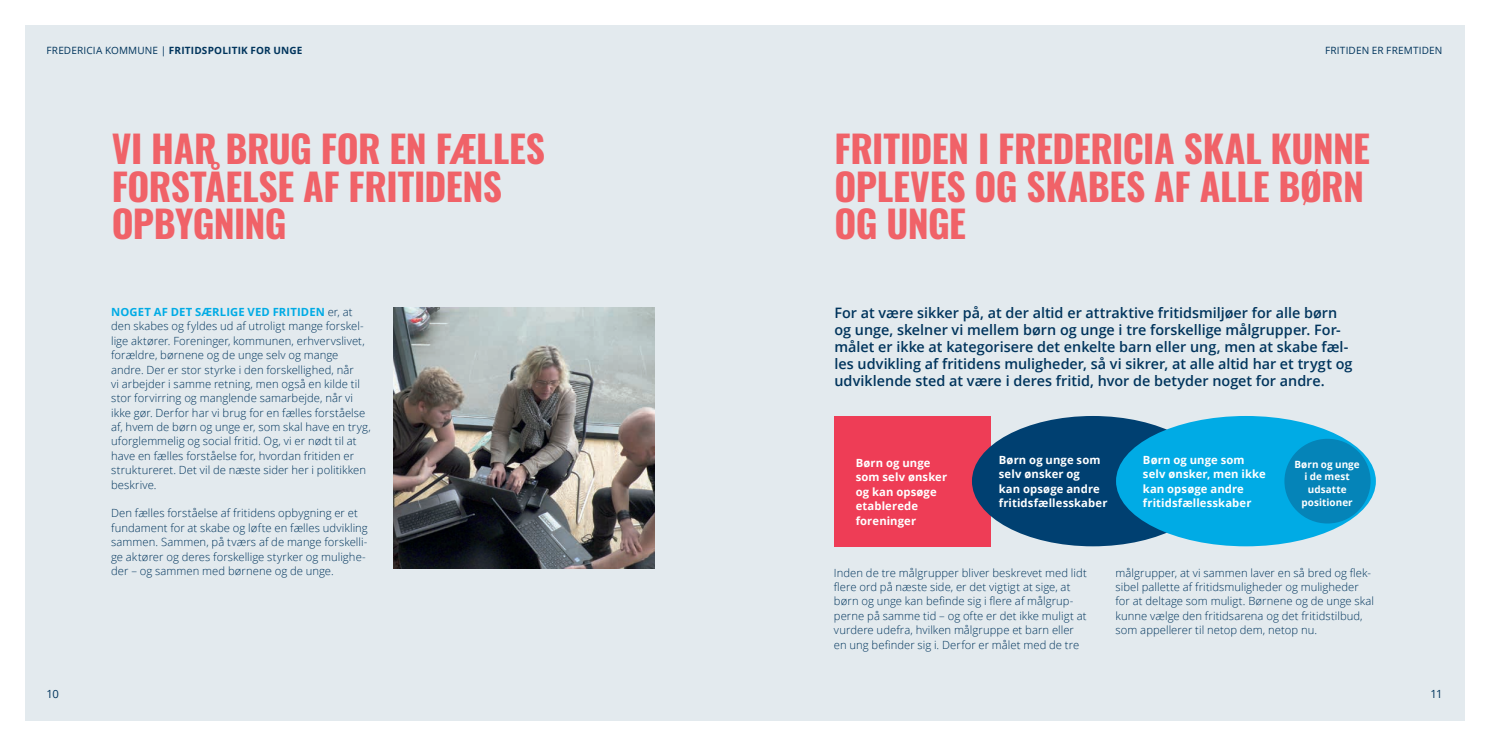
<style>
.page{position:relative;width:1489px;height:745px;background:#fff}
.page>*{position:absolute;margin:0;border:0;box-sizing:border-box;transform-origin:0 0}
.FK_rubrik{font:700 37.5px/37.5px "Oswald";letter-spacing:-.01em;color:#f06268}
.FK_underrubrik{font:600 14.38px/16.9px "Open Sans";color:#00345c}
.FK_brød{font:300 11.25px/14.4px "Open Sans";letter-spacing:.005em;color:#00345c}
.FK_bokstekst_negativ{font:700 11.25px/14.4px "Open Sans";letter-spacing:.01em;color:#fff}
.t1{font:11.25px "Open Sans";color:#00345c}
.t2{font:700 10px "Open Sans";letter-spacing:.02em;color:#00345c}
.t3{font:10px "Open Sans";letter-spacing:.02em;color:#00345c}
.FK_bokstekst_negativ-2{font:700 9.88px/12.8px "Open Sans";letter-spacing:.005em;color:#fff;text-align:center}
.s1{font-weight:400}
.s2{font-weight:700;color:#00abe5}
</style>
<div class="page">
<div style="left:25px;top:25px;width:1438px;height:694px;background:#e3eaee"></div>
<div style="left:834px;top:415px;width:156px;height:131px;background:#ee3d56"></div>
<div style="left:971px;top:415px;width:242px;height:131px;background:#004071;border-radius:50%"></div>
<div style="left:1115px;top:415px;width:260px;height:131px;background:#00abe5;border-radius:50%"></div>
<div style="left:1284px;top:438px;width:86px;height:85px;background:#0584b8;border-radius:50%"></div>
<img style="left:394px;top:307px;width:260px;height:260px">
<p class="t2" style="left:47px;top:43px;width:257px"><span class="s1">FREDERICIA KOMMUNE |</span> FRITIDSPOLITIK FOR UNGE</p>
<p class="t3" style="left:1324px;top:44px;width:119px">FRITIDEN ER FREMTIDEN</p>
<p class="FK_rubrik" style="left:112px;top:132px;width:435px">VI HAR BRUG FOR EN FÆLLES<br>FORSTÅELSE AF FRITIDENS<br>OPBYGNING</p>
<p class="FK_rubrik" style="left:834px;top:132px;width:537px">FRITIDEN I FREDERICIA SKAL KUNNE<br>OPLEVES OG SKABES AF ALLE BØRN<br>OG UNGE</p>
<p class="FK_brød" style="left:111px;top:304px;width:261px"><span class="s2">NOGET AF DET SÆRLIGE VED FRITIDEN</span> er, at den skabes og fyldes ud af utroligt mange forskel&shy;lige aktører. Foreninger, kommunen, erhvervslivet, forældre, børnene og de unge selv og mange andre. Der er stor styrke i den forskellighed, når<br>vi arbejder i samme retning, men også en kilde til stor forvirring og manglende samarbejde, når vi ikke gør. Derfor har vi brug for en fælles forståelse af, hvem de børn og unge er, som skal have en tryg, uforglemmelig og social fritid. Og, vi er nødt til at have en fælles forståelse for, hvordan fritiden er struktureret. Det vil de næste sider her i politikken beskrive.</p>
<p class="FK_brød" style="left:111px;top:505px;width:258px">Den fælles forståelse af fritidens opbygning er et fundament for at skabe og løfte en fælles udvikling sammen. Sammen, på tværs af de mange forskelli&shy;ge aktører og deres forskellige styrker og mulighe&shy;der – og sammen med børnene og de unge.</p>
<p class="FK_underrubrik" style="left:834px;top:304px;width:519px">For at være sikker på, at der altid er attraktive fritidsmiljøer for alle børn og unge, skelner vi mellem børn og unge i tre forskellige målgrupper. For&shy;målet er ikke at kategorisere det enkelte barn eller ung, men at skabe fæl&shy;les udvikling af fritidens muligheder, så vi sikrer, at alle altid har et trygt og udviklende sted at være i deres fritid, hvor de betyder noget for andre.</p>
<p class="FK_bokstekst_negativ" style="left:855px;top:455px;width:93px">Børn og unge som selv ønsker og kan opsøge etablerede foreninger</p>
<p class="FK_bokstekst_negativ" style="left:998px;top:452px;width:110px">Børn og unge som selv ønsker og<br>kan opsøge andre fritidsfællesskaber</p>
<p class="FK_bokstekst_negativ" style="left:1142px;top:452px;width:124px">Børn og unge som selv ønsker, men ikke kan opsøge andre fritidsfællesskaber</p>
<p class="FK_bokstekst_negativ-2" style="left:1294px;top:457px;width:67px">Børn og unge i de mest udsatte positioner</p>
<p class="FK_brød" style="left:834px;top:564px;width:254px">Inden de tre målgrupper bliver beskrevet med lidt flere ord på næste side, er det vigtigt at sige, at børn og unge kan befinde sig i flere af målgrup&shy;perne på samme tid – og ofte er det ikke muligt at vurdere udefra, hvilken målgruppe et barn eller en ung befinder sig i. Derfor er målet med de tre</p>
<p class="FK_brød" style="left:1115px;top:564px;width:260px">målgrupper, at vi sammen laver en så bred og flek&shy;sibel pallette af fritidsmuligheder og muligheder for at deltage som muligt. Børnene og de unge skal kunne vælge den fritidsarena og det fritidstilbud, som appellerer til netop dem, netop nu.</p>
<p class="t1" style="left:47px;top:686px;width:14px">10</p>
<p class="t1" style="left:1430px;top:685px;width:14px">11</p>
</div>
